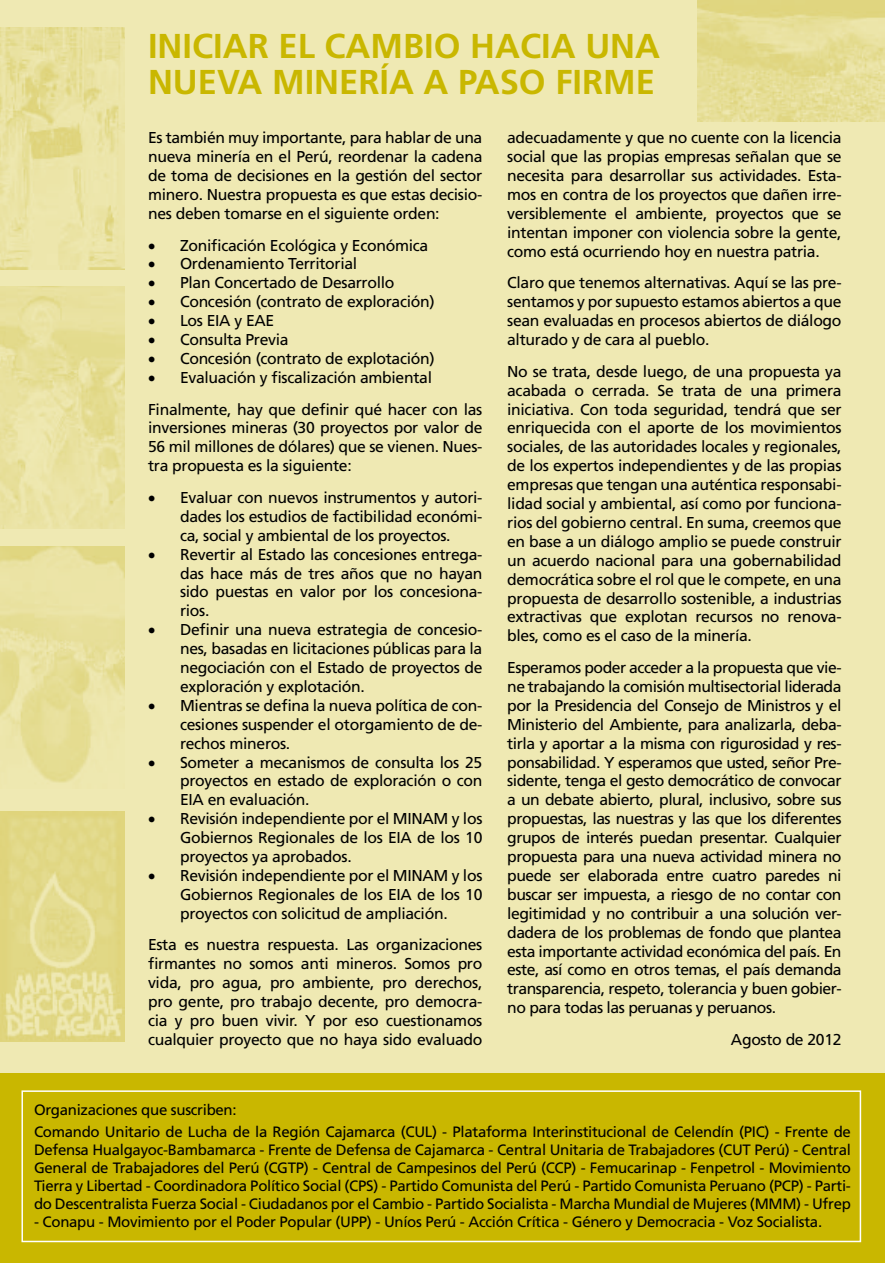
<style>
.page{position:relative;width:885px;height:1263px;background:#fff}
.page>*{position:absolute;margin:0;border:0;box-sizing:border-box;transform-origin:0 0}
.t1{font:700 34.5px "Frutiger";color:#c9b700}
.t2{font:15.75px/18.9px "Frutiger";letter-spacing:-.02em;color:#000;text-align:justify}
.t3{font:15px/18px "Frutiger";letter-spacing:-.02em;color:#000}
</style>
<div class="page">
<div style="left:0;top:0;width:884px;height:1083px;background:#efe9b3"></div>
<div style="left:0;top:1073px;width:884px;height:190px;background:#c9b700"></div>
<div style="left:21px;top:1090px;width:840px;height:152px;border:2px solid #fff"></div>
<img style="left:0;top:28px;width:124px;height:242px">
<img style="left:0;top:287px;width:124px;height:242px">
<img style="left:0;top:546px;width:124px;height:237px">
<img style="left:0;top:812px;width:124px;height:229px">
<img style="left:697px;top:0;width:187px;height:121px">
<h1 class="t1" style="left:148px;top:25px;width:29px">INICIAR</h1>
<h1 class="t1" style="left:278px;top:25px;width:72px">EL CAM</h1>
<h1 class="t1" style="left:403px;top:25px;width:113px">BIO HACIA</h1>
<h1 class="t1" style="left:585px;top:25px;width:25px">UNA</h1>
<h1 class="t1" style="left:148px;top:61px;width:24px">NUEVA</h1>
<h1 class="t1" style="left:272px;top:61px;width:21px">MINERÍA</h1>
<h1 class="t1" style="left:423px;top:61px;width:57px">A PASO</h1>
<h1 class="t1" style="left:555px;top:61px;width:20px">FIRME</h1>
<p class="t2" style="left:148px;top:128px;width:336px">Es también muy importante, para hablar de una nueva minería en el Perú, reordenar la cadena de toma de decisiones en la gestión del sector minero. Nuestra propuesta es que estas decisio&shy;nes deben tomarse en el siguiente orden:</p>
<p class="t2" style="left:148px;top:236px;width:281px">• Zonificación Ecológica y Económica</p>
<p class="t2" style="left:148px;top:255px;width:211px">• Ordenamiento Territorial</p>
<p class="t2" style="left:148px;top:273px;width:248px">• Plan Concertado de Desarrollo</p>
<p class="t2" style="left:148px;top:292px;width:288px">• Concesión (contrato de exploración)</p>
<p class="t2" style="left:148px;top:311px;width:128px">• Los EIA y EAE</p>
<p class="t2" style="left:148px;top:330px;width:142px">• Consulta Previa</p>
<p class="t2" style="left:148px;top:349px;width:288px">• Concesión (contrato de explotación)</p>
<p class="t2" style="left:148px;top:362px;width:336px;line-height:31.7px">• Evaluación y fiscalización ambiental<br>Finalmente, hay que definir qué hacer con las</p>
<p class="t2" style="left:148px;top:419px;width:336px">inversiones mineras (30 proyectos por valor de 56 mil millones de dólares) que se vienen. Nues&shy;tra propuesta es la siguiente:</p>
<p class="t2" style="left:180px;top:488px;width:304px;text-indent:-32px">• Evaluar con nuevos instrumentos y autori&shy;dades los estudios de factibilidad económi&shy;ca, social y ambiental de los proyectos.</p>
<p class="t2" style="left:180px;top:545px;width:304px;text-indent:-32px">• Revertir al Estado las concesiones entrega&shy;das hace más de tres años que no hayan sido puestas en valor por los concesiona&shy;rios.</p>
<p class="t2" style="left:180px;top:620px;width:304px;text-indent:-32px">• Definir una nueva estrategia de concesio&shy;nes, basadas en licitaciones públicas para la negociación con el Estado de proyectos de exploración y explotación.</p>
<p class="t2" style="left:180px;top:696px;width:304px;text-indent:-32px">• Mientras se defina la nueva política de con&shy;cesiones suspender el otorgamiento de de&shy;rechos mineros.</p>
<p class="t2" style="left:180px;top:753px;width:304px;text-indent:-32px">• Someter a mecanismos de consulta los 25 proyectos en estado de exploración o con EIA en evaluación.</p>
<p class="t2" style="left:180px;top:809px;width:304px;text-indent:-32px">• Revisión independiente por el MINAM y los Gobiernos Regionales de los EIA de los 10 proyectos ya aprobados.</p>
<p class="t2" style="left:180px;top:866px;width:304px;text-indent:-32px">• Revisión independiente por el MINAM y los Gobiernos Regionales de los EIA de los 10 proyectos con solicitud de ampliación.</p>
<p class="t2" style="left:148px;top:935px;width:336px">Esta es nuestra respuesta. Las organizaciones firmantes no somos anti mineros. Somos pro vida, pro agua, pro ambiente, pro derechos, pro gente, pro trabajo decente, pro democra&shy;cia y pro buen vivir. Y por eso cuestionamos cualquier proyecto que no haya sido evaluado</p>
<p class="t2" style="left:507px;top:128px;width:336px">adecuadamente y que no cuente con la licencia social que las propias empresas señalan que se necesita para desarrollar sus actividades. Esta&shy;mos en contra de los proyectos que dañen irre&shy;versiblemente el ambiente, proyectos que se intentan imponer con violencia sobre la gente, como está ocurriendo hoy en nuestra patria.</p>
<p class="t2" style="left:507px;top:273px;width:336px">Claro que tenemos alternativas. Aquí se las pre&shy;sentamos y por supuesto estamos abiertos a que sean evaluadas en procesos abiertos de diálogo alturado y de cara al pueblo.</p>
<p class="t2" style="left:507px;top:362px;width:336px">No se trata, desde luego, de una propuesta ya acabada o cerrada. Se trata de una primera iniciativa. Con toda seguridad, tendrá que ser enriquecida con el aporte de los movimientos sociales, de las autoridades locales y regionales, de los expertos independientes y de las propias empresas que tengan una auténtica responsabi&shy;lidad social y ambiental, así como por funciona&shy;rios del gobierno central. En suma, creemos que en base a un diálogo amplio se puede construir un acuerdo nacional para una gobernabilidad democrática sobre el rol que le compete, en una propuesta de desarrollo sostenible, a industrias extractivas que explotan recursos no renova&shy;bles, como es el caso de la minería.</p>
<p class="t2" style="left:507px;top:658px;width:336px">Esperamos poder acceder a la propuesta que vie&shy;ne trabajando la comisión multisectorial liderada por la Presidencia del Consejo de Ministros y el Ministerio del Ambiente, para analizarla, deba&shy;tirla y aportar a la misma con rigurosidad y res&shy;ponsabilidad. Y esperamos que usted, señor Pre&shy;sidente, tenga el gesto democrático de convocar a un debate abierto, plural, inclusivo, sobre sus propuestas, las nuestras y las que los diferentes grupos de interés puedan presentar. Cualquier propuesta para una nueva actividad minera no puede ser elaborada entre cuatro paredes ni buscar ser impuesta, a riesgo de no contar con legitimidad y no contribuir a una solución ver&shy;dadera de los problemas de fondo que plantea esta importante actividad económica del país. En este, así como en otros temas, el país demanda transparencia, respeto, tolerancia y buen gobier&shy;no para todas las peruanas y peruanos.</p>
<p class="t2" style="left:730px;top:1030px;width:112px">Agosto de 2012</p>
<p class="t3" style="left:34px;top:1099px;width:818px;line-height:22.2px">Organizaciones que suscriben:<br>Comando Unitario de Lucha de la Región Cajamarca (CUL) - Plataforma Interinstitucional de Celendín (PIC) - Frente de</p>
<p class="t3" style="left:34px;top:1141px;width:818px;text-align:justify">Defensa Hualgayoc-Bambamarca - Frente de Defensa de Cajamarca - Central Unitaria de Trabajadores (CUT Perú) - Central General de Trabajadores del Perú (CGTP) - Central de Campesinos del Perú (CCP) - Femucarinap - Fenpetrol - Movimiento Tierra y Libertad - Coordinadora Político Social (CPS) - Partido Comunista del Perú - Partido Comunista Peruano (PCP) - Parti&shy;do Descentralista Fuerza Social - Ciudadanos por el Cambio - Partido Socialista - Marcha Mundial de Mujeres (MMM) - Ufrep</p>
<p class="t3" style="left:34px;top:1213px;width:789px">- Conapu - Movimiento por el Poder Popular (UPP) - Uníos Perú - Acción Crítica - Género y Democracia - Voz Socialista.</p>
</div>
